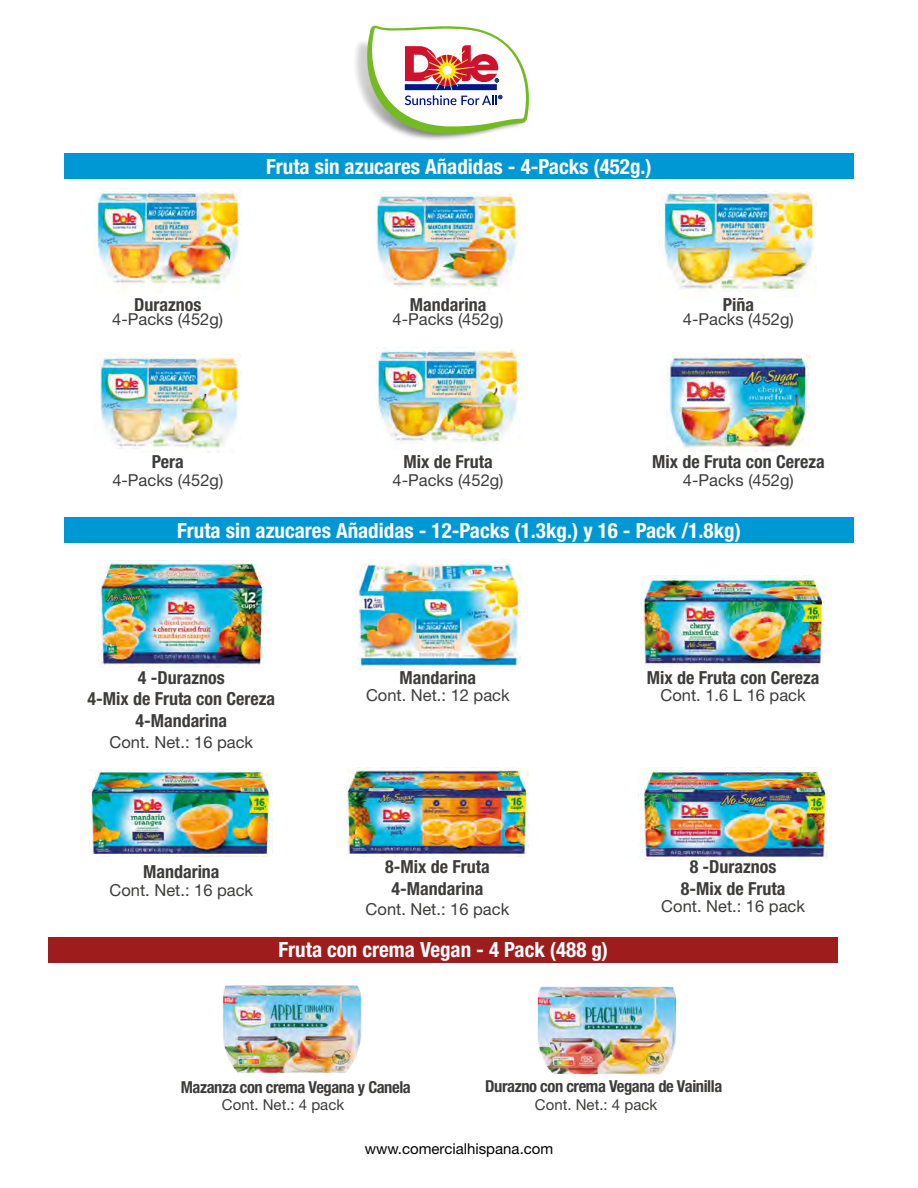
<style>
.page{position:relative;width:918px;height:1188px;background:#fff}
.page>*{position:absolute;margin:0;border:0;box-sizing:border-box;transform-origin:0 0}
.t1{font:700 condensed 21px "Helvetica Neue LT Std";color:#fff}
.t2{font:700 condensed 18px/21.6px "Helvetica Neue LT Pro";color:#3d3c3b;text-align:center}
.t3{font:16.5px "Helvetica Neue LT Std";color:#3d3c3b}
.t4{font:700 condensed 16.5px "Helvetica Neue LT Pro";letter-spacing:-.025em;color:#3d3c3b}
.t5{font:15px "Helvetica Neue LT Std";color:#3d3c3b}
.t6{font:15px "Helvetica Neue LT Std";color:#020203}
</style>
<div class="page">
<div style="left:48px;top:937px;width:790px;height:25px;background:#9e1c1c"></div>
<div style="left:64px;top:153px;width:790px;height:26px;background:#0098d4"></div>
<div style="left:64px;top:517px;width:790px;height:26px;background:#0098d4"></div>
<img style="left:94px;top:190px;width:147px;height:98px">
<img style="left:375px;top:192px;width:146px;height:96px">
<img style="left:376px;top:347px;width:142px;height:97px">
<img style="left:667px;top:355px;width:143px;height:96px">
<img style="left:100px;top:355px;width:139px;height:98px">
<img style="left:660px;top:190px;width:157px;height:102px">
<img style="left:638px;top:767px;width:190px;height:92px">
<img style="left:346px;top:767px;width:182px;height:90px">
<img style="left:90px;top:770px;width:183px;height:87px">
<img style="left:100px;top:561px;width:164px;height:107px">
<img style="left:358px;top:559px;width:162px;height:110px">
<img style="left:642px;top:575px;width:183px;height:93px">
<svg style="left:367px;top:25px;width:162px;height:109px"></svg>
<img style="left:537px;top:986px;width:140px;height:89px">
<img style="left:222px;top:985px;width:140px;height:89px">
<p class="t1" style="left:266px;top:154px;width:387px">Fruta sin azucares Añadidas - 4-Packs (452g.)</p>
<p class="t2" style="left:134px;top:293px;width:69px">Duraznos</p>
<p class="t2" style="left:410px;top:293px;width:78px">Mandarina</p>
<p class="t2" style="left:723px;top:293px;width:33px">Piña</p>
<p class="t3" style="left:112px;top:310px;width:112px">4-Packs (452g)</p>
<p class="t3" style="left:393px;top:310px;width:112px">4-Packs (452g)</p>
<p class="t3" style="left:683px;top:310px;width:112px">4-Packs (452g)</p>
<p class="t2" style="left:152px;top:450px;width:33px">Pera</p>
<p class="t2" style="left:403px;top:450px;width:91px">Mix de Fruta</p>
<p class="t2" style="left:652px;top:450px;width:174px">Mix de Fruta con Cereza</p>
<p class="t3" style="left:112px;top:470px;width:112px">4-Packs (452g)</p>
<p class="t3" style="left:393px;top:470px;width:112px">4-Packs (452g)</p>
<p class="t3" style="left:683px;top:470px;width:112px">4-Packs (452g)</p>
<p class="t1" style="left:177px;top:518px;width:565px">Fruta sin azucares Añadidas - 12-Packs (1.3kg.) y 16 - Pack /1.8kg)</p>
<p class="t2" style="left:87px;top:666px;width:189px">4 -Duraznos<br>4-Mix de Fruta con Cereza<br>4-Mandarina</p>
<p class="t3" style="left:110px;top:732px;width:145px">Cont. Net.: 16 pack</p>
<p class="t2" style="left:143px;top:861px;width:78px">Mandarina</p>
<p class="t3" style="left:110px;top:880px;width:145px">Cont. Net.: 16 pack</p>
<p class="t2" style="left:400px;top:666px;width:78px">Mandarina</p>
<p class="t2" style="left:647px;top:666px;width:174px">Mix de Fruta con Cereza</p>
<p class="t3" style="left:366px;top:686px;width:145px">Cont. Net.: 12 pack</p>
<p class="t3" style="left:661px;top:686px;width:147px">Cont. 1.6 L 16 pack</p>
<p class="t2" style="left:385px;top:856px;width:106px">8-Mix de Fruta<br>4-Mandarina</p>
<p class="t2" style="left:681px;top:856px;width:106px">8 -Duraznos<br>8-Mix de Fruta</p>
<p class="t3" style="left:366px;top:900px;width:145px">Cont. Net.: 16 pack</p>
<p class="t3" style="left:661px;top:897px;width:145px">Cont. Net.: 16 pack</p>
<p class="t1" style="left:279px;top:937px;width:331px">Fruta con crema Vegan - 4 Pack (488 g)</p>
<p class="t4" style="left:181px;top:1077px;width:232px">Mazanza con crema Vegana y Canela</p>
<p class="t5" style="left:222px;top:1096px;width:124px">Cont. Net.: 4 pack</p>
<p class="t4" style="left:485px;top:1077px;width:239px">Durazno con crema Vegana de Vainilla</p>
<p class="t5" style="left:535px;top:1096px;width:124px">Cont. Net.: 4 pack</p>
<p class="t6" style="left:365px;top:1139px;width:190px">www.comercialhispana.com</p>
</div>
